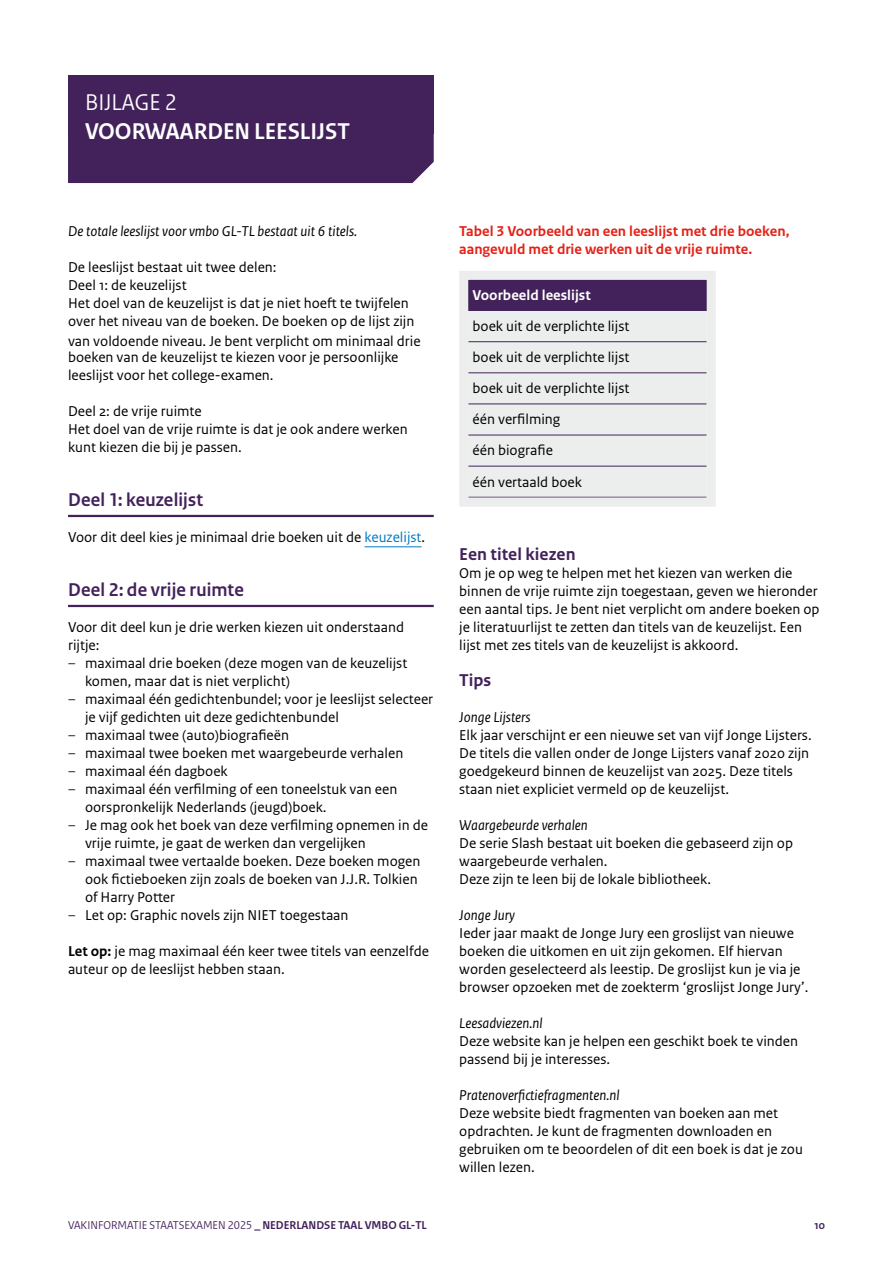
<style>
.page{position:relative;width:893px;height:1263px;background:#fff}
.page>*{position:absolute;margin:0;border:0;box-sizing:border-box;transform-origin:0 0}
.H3_bijlagekop-1b{font:700 24px "Rijksoverheid Sans Heading";color:#fff}
.H2_bijlagekop-1a{font:24px "Rijksoverheid Sans Heading";color:#fff}
.H3_subkop_met_lijn{font:700 19.5px "Rijksoverheid Sans Heading";letter-spacing:.01em;color:#43225b}
.H4_subkop{font:700 18px "Rijksoverheid Sans Text";color:#43225b}
.P_plat{font:15px/18px "Rijksoverheid Sans Text";color:#000}
.H3_subkop_met_lijn-2{font:15px/18.3px "Rijksoverheid Sans Text";color:#000}
.Tabel_bodytekst{font:15px "Rijksoverheid Sans Text";color:#000}
.H5_tussenkop_italic{font:italic 15px "Rijksoverheid Sans Text";color:#000}
.P_Tabelverwijzing{font:700 15px/18px "Rijksoverheid Sans Text";color:#e32318}
.H3_subkop_met_lijn-3{font:italic 15px "Rijksoverheid Sans Text";color:#000}
.Tabel_kopcel{font:700 15px "Rijksoverheid Sans Text";color:#fff}
.t1{font:12px "Rijksoverheid Sans Heading";color:#43225b}
.t2{font:700 12px "Rijksoverheid Sans Heading";color:#43225b}
.s1{color:#007bc7}
.s2{color:#43225b}
.s3{font-weight:700}
</style>
<div class="page">
<div style="left:68px;top:75px;width:366px;height:58px;background:#43225b"></div>
<div style="left:68px;top:133px;width:366px;height:50px;background:#43225b"></div>
<hr style="left:68px;top:515px;width:366px;height:2px;background:#43225b">
<hr style="left:365px;top:546px;width:57px;height:1px;background:#007bc7">
<hr style="left:68px;top:605px;width:366px;height:2px;background:#43225b">
<svg style="left:459px;top:271px;width:257px;height:236px;background:#d3cfd7"></svg>
<h2 class="H2_bijlagekop-1a" style="left:85px;top:89px;width:93px">BIJLAGE 2</h2>
<h3 class="H3_bijlagekop-1b" style="left:85px;top:117px;width:266px">VOORWAARDEN LEESLIJST</h3>
<h3 class="H3_subkop_met_lijn-3" style="left:68px;top:223px;width:291px">De totale leeslijst voor vmbo GL-TL bestaat uit 6 titels.</h3>
<h3 class="H3_subkop_met_lijn-2" style="left:68px;top:258px;width:354px">De leeslijst bestaat uit twee delen:<br>Deel 1: de keuzelijst<br>Het doel van de keuzelijst is dat je niet hoeft te twijfelen over het niveau van de boeken. De boeken op de lijst zijn van voldoende niveau. Je bent verplicht om minimaal drie</h3>
<h3 class="H3_subkop_met_lijn-2" style="left:68px;top:349px;width:332px">boeken van de keuzelijst te kiezen voor je persoonlijke leeslijst voor het college-examen.</h3>
<h3 class="H3_subkop_met_lijn-2" style="left:68px;top:403px;width:341px">Deel 2: de vrije ruimte<br>Het doel van de vrije ruimte is dat je ook andere werken kunt kiezen die bij je passen.</h3>
<h3 class="H3_subkop_met_lijn" style="left:68px;top:489px;width:137px">Deel 1: keuzelijst</h3>
<p class="P_plat" style="left:68px;top:529px;width:359px">Voor dit deel kies je minimaal drie boeken uit de <span class="s1">keuzelijst</span>.</p>
<h3 class="H3_subkop_met_lijn" style="left:68px;top:579px;width:177px">Deel 2: de vrije ruimte</h3>
<p class="P_plat" style="left:68px;top:619px;width:337px">Voor dit deel kun je drie werken kiezen uit onderstaand rijtje:</p>
<p class="P_plat" style="left:85px;top:655px;width:324px;text-indent:-17px"><span class="s2">–</span> maximaal drie boeken (deze mogen van de keuzelijst komen, maar dat is niet verplicht)</p>
<p class="P_plat" style="left:85px;top:691px;width:350px;text-indent:-17px"><span class="s2">–</span> maximaal één gedichtenbundel; voor je leeslijst selecteer je vijf gedichten uit deze gedichtenbundel</p>
<p class="P_plat" style="left:68px;top:727px;width:223px"><span class="s2">–</span> maximaal twee (auto)biografieën</p>
<p class="P_plat" style="left:68px;top:745px;width:337px"><span class="s2">–</span> maximaal twee boeken met waargebeurde verhalen</p>
<p class="P_plat" style="left:68px;top:763px;width:161px"><span class="s2">–</span> maximaal één dagboek</p>
<p class="P_plat" style="left:85px;top:781px;width:314px;text-indent:-17px"><span class="s2">–</span> maximaal één verfilming of een toneelstuk van een oorspronkelijk Nederlands (jeugd)boek.</p>
<p class="P_plat" style="left:85px;top:817px;width:345px;text-indent:-17px"><span class="s2">–</span> Je mag ook het boek van deze verfilming opnemen in de vrije ruimte, je gaat de werken dan vergelijken</p>
<p class="P_plat" style="left:85px;top:853px;width:337px;text-indent:-17px"><span class="s2">–</span> maximaal twee vertaalde boeken. Deze boeken mogen ook fictieboeken zijn zoals de boeken van J.J.R. Tolkien of Harry Potter</p>
<p class="P_plat" style="left:68px;top:907px;width:282px"><span class="s2">–</span> Let op: Graphic novels zijn NIET toegestaan</p>
<p class="P_plat" style="left:68px;top:943px;width:362px"><span class="s3">Let op:</span> je mag maximaal één keer twee titels van eenzelfde auteur op de leeslijst hebben staan.</p>
<p class="P_Tabelverwijzing" style="left:459px;top:223px;width:332px">Tabel 3 Voorbeeld van een leeslijst met drie boeken, aangevuld met drie werken uit de vrije ruimte.</p>
<p class="Tabel_kopcel" style="left:472px;top:287px;width:120px">Voorbeeld leeslijst</p>
<p class="Tabel_bodytekst" style="left:472px;top:318px;width:158px">boek uit de verplichte lijst</p>
<p class="Tabel_bodytekst" style="left:472px;top:349px;width:158px">boek uit de verplichte lijst</p>
<p class="Tabel_bodytekst" style="left:472px;top:380px;width:158px">boek uit de verplichte lijst</p>
<p class="Tabel_bodytekst" style="left:472px;top:411px;width:89px">één verfilming</p>
<p class="Tabel_bodytekst" style="left:472px;top:442px;width:82px">één biografie</p>
<p class="Tabel_bodytekst" style="left:472px;top:473px;width:111px">één vertaald boek</p>
<h4 class="H4_subkop" style="left:459px;top:544px;width:118px">Een titel kiezen</h4>
<p class="P_plat" style="left:459px;top:565px;width:362px">Om je op weg te helpen met het kiezen van werken die binnen de vrije ruimte zijn toegestaan, geven we hieronder een aantal tips. Je bent niet verplicht om andere boeken op je literatuurlijst te zetten dan titels van de keuzelijst. Een lijst met zes titels van de keuzelijst is akkoord.</p>
<h4 class="H4_subkop" style="left:459px;top:670px;width:34px">Tips</h4>
<h5 class="H5_tussenkop_italic" style="left:459px;top:709px;width:73px">Jonge Lijsters</h5>
<p class="P_plat" style="left:459px;top:727px;width:354px">Elk jaar verschijnt er een nieuwe set van vijf Jonge Lijsters.<br>De titels die vallen onder de Jonge Lijsters vanaf 2020 zijn goedgekeurd binnen de keuzelijst van 2025. Deze titels staan niet expliciet vermeld op de keuzelijst.</p>
<h5 class="H5_tussenkop_italic" style="left:459px;top:817px;width:130px">Waargebeurde verhalen</h5>
<p class="P_plat" style="left:459px;top:835px;width:335px">De serie Slash bestaat uit boeken die gebaseerd zijn op waargebeurde verhalen.</p>
<p class="P_plat" style="left:459px;top:871px;width:253px">Deze zijn te leen bij de lokale bibliotheek.</p>
<h5 class="H5_tussenkop_italic" style="left:459px;top:907px;width:57px">Jonge Jury</h5>
<p class="P_plat" style="left:459px;top:925px;width:351px">Ieder jaar maakt de Jonge Jury een groslijst van nieuwe boeken die uitkomen en uit zijn gekomen. Elf hiervan worden geselecteerd als leestip. De groslijst kun je via je browser opzoeken met de zoekterm ‘groslijst Jonge Jury’.</p>
<h5 class="H5_tussenkop_italic" style="left:459px;top:1015px;width:85px">Leesadviezen.nl</h5>
<p class="P_plat" style="left:459px;top:1033px;width:340px">Deze website kan je helpen een geschikt boek te vinden passend bij je interesses.</p>
<h5 class="H5_tussenkop_italic" style="left:459px;top:1087px;width:162px">Pratenoverfictiefragmenten.nl</h5>
<p class="P_plat" style="left:459px;top:1105px;width:345px">Deze website biedt fragmenten van boeken aan met opdrachten. Je kunt de fragmenten downloaden en gebruiken om te beoordelen of dit een boek is dat je zou willen lezen.</p>
<p class="t1" style="left:68px;top:1218px;width:360px">VAKINFORMATIE STAATSEXAMEN 2025 <span class="s3">_ NEDERLANDSE TAAL VMBO GL-TL</span></p>
<p class="t2" style="left:814px;top:1219px;width:12px">10</p>
</div>
